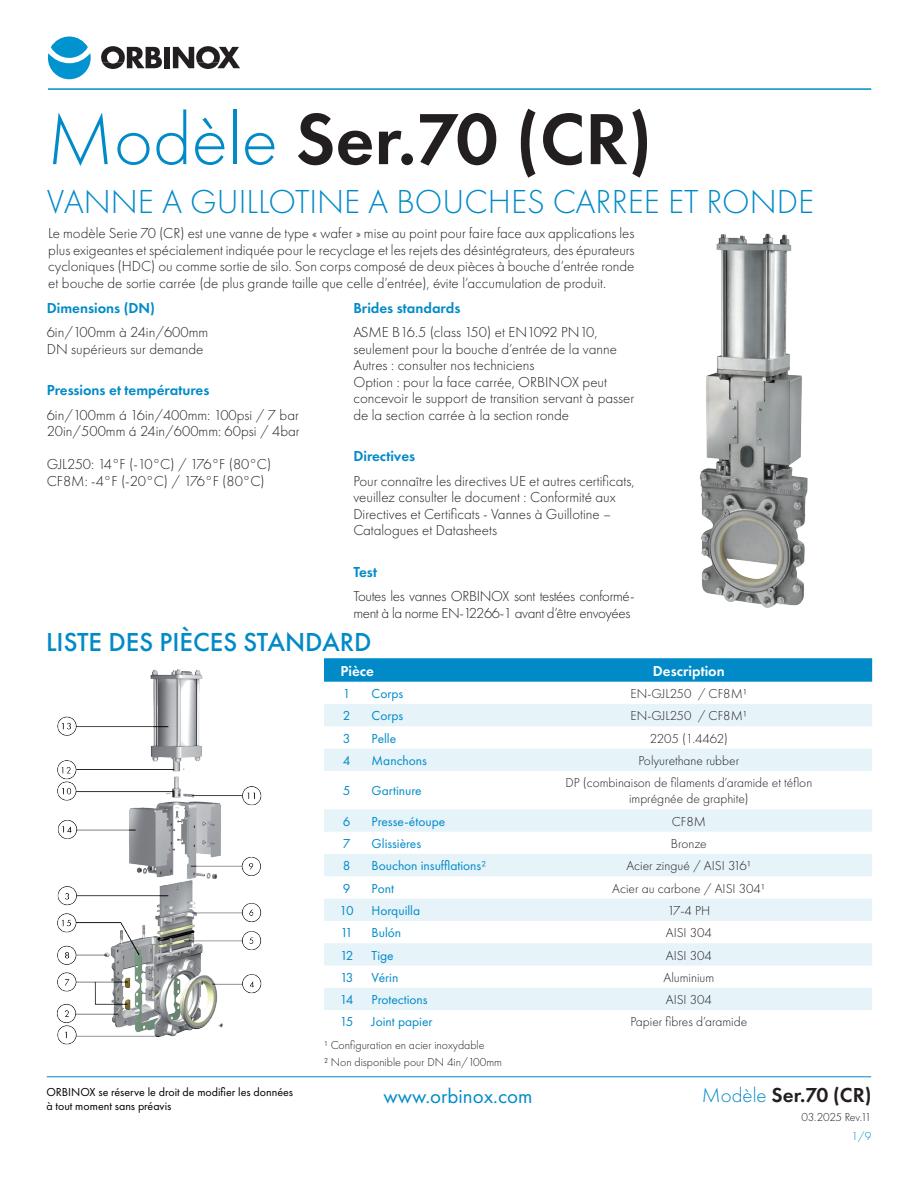
<style>
.page{position:relative;width:918px;height:1188px;background:#fff}
.page>*{position:absolute;margin:0;border:0;box-sizing:border-box;transform-origin:0 0}
.Modelo{font:600 75px "Futura PT";color:#231f20}
.Nombre{font:300 34.5px "Futura PT";color:#008ac8}
.títulos_n1{font:500 27px "Futura PT";color:#008ac8}
.Modelo_folio{font:600 21px "Futura PT";color:#231f20}
.t1{font:21px "Futura PT";color:#008ac8}
.cuerpo{font:300 15px/16.5px "Futura PT";color:#231f20}
.cuerpo-2{font:300 15px/16.5px "Futura PT";letter-spacing:-.025em;color:#231f20}
.sub-titulos{font:600 15px "Futura PT";color:#008ac8}
.t_encabezado{font:600 15px "Futura PT";color:#fff}
.t_cuerpo{font:300 13.5px/16.2px "Futura PT";color:#231f20;text-align:center}
.t_azul_izq{font:13.5px "Futura PT";color:#008ac8}
.t_azul_centrado{font:13.5px "Futura PT";letter-spacing:-.13em;color:#008ac8}
.base{font:12px "Futura PT";color:#000}
.pie{font:300 12px "Futura PT";color:#231f20}
.base-2{font:300 12px "Futura PT";letter-spacing:-.04em;color:#231f20}
.base-3{font:300 12px "Futura PT";color:#008ac8}
.s1{font-weight:300;color:#008ac8}
</style>
<div class="page">
<hr style="left:47px;top:1077px;width:824px;height:1px;background:#008ac8">
<hr style="left:48px;top:88px;width:823px;height:2px;background:#008ac8">
<div style="left:51px;top:37px;width:37px;height:21px;background:#0093d0;border-radius:50%"></div>
<svg style="left:48px;top:53px;width:43px;height:26px"></svg>
<svg style="left:101px;top:46px;width:61px;height:23px"></svg>
<div style="left:164px;top:47px;width:6px;height:21px;background:#231f20"></div>
<svg style="left:173px;top:46px;width:67px;height:23px"></svg>
<img style="left:700px;top:233px;width:108px;height:375px">
<svg style="left:324px;top:658px;width:548px;height:24px;background:#058cc9"></svg>
<svg style="left:324px;top:704px;width:548px;height:306px;fill:#ebf5fa"></svg>
<img style="left:56px;top:669px;width:206px;height:376px">
<p class="Modelo" style="left:47px;top:92px;width:607px"><span class="s1">Modèle</span> Ser.70 (CR)</p>
<p class="Nombre" style="left:47px;top:182px;width:769px">VANNE A GUILLOTINE A BOUCHES CARREE ET RONDE</p>
<p class="cuerpo" style="left:48px;top:225px;width:588px;text-align:justify">Le modèle Serie 70 (CR) est une vanne de type « wafer » mise au point pour faire face aux applications les plus exigeantes et spécialement indiquée pour le recyclage et les rejets des désintégrateurs, des épurateurs cycloniques (HDC) ou comme sortie de silo. Son corps composé de deux pièces à bouche d’entrée ronde et bouche de sortie carrée (de plus grande taille que celle d’entrée), évite l’accumulation de produit.</p>
<p class="sub-titulos" style="left:47px;top:298px;width:110px">Dimensions (DN)</p>
<p class="cuerpo" style="left:47px;top:324px;width:163px">6in/100mm à 24in/600mm</p>
<p class="cuerpo" style="left:47px;top:341px;width:158px">DN supérieurs sur demande</p>
<p class="sub-titulos" style="left:47px;top:381px;width:164px">Pressions et températures</p>
<p class="cuerpo" style="left:47px;top:407px;width:254px">6in/100mm á 16in/400mm: 100psi / 7 bar</p>
<p class="cuerpo" style="left:47px;top:423px;width:255px">20in/500mm á 24in/600mm: 60psi / 4bar</p>
<p class="cuerpo-2" style="left:47px;top:456px;width:226px">GJL250: 14°F (-10°C) / 176°F (80°C)</p>
<p class="cuerpo" style="left:47px;top:473px;width:220px">CF8M: -4°F (-20°C) / 176°F (80°C)</p>
<p class="sub-titulos" style="left:353px;top:298px;width:109px">Brides standards</p>
<p class="cuerpo" style="left:353px;top:324px;width:246px">ASME B16.5 (class 150) et EN1092 PN10,</p>
<p class="cuerpo" style="left:353px;top:341px;width:265px">seulement pour la bouche d’entrée de la vanne</p>
<p class="cuerpo" style="left:353px;top:357px;width:182px">Autres : consulter nos techniciens</p>
<p class="cuerpo" style="left:353px;top:374px;width:255px">Option : pour la face carrée, ORBINOX peut</p>
<p class="cuerpo" style="left:353px;top:390px;width:283px">concevoir le support de transition servant à passer de la section carrée à la section ronde</p>
<p class="sub-titulos" style="left:353px;top:447px;width:63px">Directives</p>
<p class="cuerpo" style="left:353px;top:473px;width:283px">Pour connaître les directives UE et autres certificats, veuillez consulter le document : Conformité aux</p>
<p class="cuerpo" style="left:353px;top:506px;width:259px">Directives et Certificats - Vannes à Guillotine –</p>
<p class="cuerpo" style="left:353px;top:522px;width:145px">Catalogues et Datasheets</p>
<p class="sub-titulos" style="left:353px;top:562px;width:25px">Test</p>
<p class="cuerpo-2" style="left:353px;top:588px;width:283px">Toutes les vannes ORBINOX sont testées conformé&shy;ment à la norme EN-12266-1 avant d’être envoyées</p>
<p class="títulos_n1" style="left:46px;top:626px;width:327px">LISTE DES PIÈCES STANDARD</p>
<p class="t_encabezado" style="left:340px;top:661px;width:35px">Pièce</p>
<p class="t_encabezado" style="left:653px;top:661px;width:73px">Description</p>
<p class="t_azul_centrado" style="left:343px;top:686px;width:9px">1</p>
<p class="t_azul_izq" style="left:372px;top:686px;width:33px">Corps</p>
<p class="t_cuerpo" style="left:631px;top:686px;width:118px">EN-GJL250 / CF8M¹</p>
<p class="t_azul_centrado" style="left:343px;top:708px;width:9px">2</p>
<p class="t_azul_izq" style="left:372px;top:708px;width:33px">Corps</p>
<p class="t_cuerpo" style="left:631px;top:708px;width:118px">EN-GJL250 / CF8M¹</p>
<p class="t_azul_centrado" style="left:343px;top:730px;width:9px">3</p>
<p class="t_azul_izq" style="left:372px;top:730px;width:26px">Pelle</p>
<p class="t_cuerpo" style="left:650px;top:730px;width:80px">2205 (1.4462)</p>
<p class="t_azul_centrado" style="left:343px;top:752px;width:9px">4</p>
<p class="t_azul_izq" style="left:372px;top:752px;width:57px">Manchons</p>
<p class="t_cuerpo" style="left:639px;top:752px;width:102px">Polyurethane rubber</p>
<p class="t_azul_centrado" style="left:343px;top:783px;width:9px">5</p>
<p class="t_azul_izq" style="left:372px;top:783px;width:52px">Gartinure</p>
<p class="t_cuerpo" style="left:565px;top:775px;width:248px">DP (combinaison de filaments d’aramide et téflon imprégnée de graphite)</p>
<p class="t_azul_centrado" style="left:343px;top:813px;width:9px">6</p>
<p class="t_azul_izq" style="left:372px;top:813px;width:75px">Presse-étoupe</p>
<p class="t_cuerpo" style="left:672px;top:813px;width:36px">CF8M</p>
<p class="t_azul_centrado" style="left:343px;top:836px;width:9px">7</p>
<p class="t_azul_izq" style="left:372px;top:836px;width:51px">Glissières</p>
<p class="t_cuerpo" style="left:671px;top:836px;width:37px">Bronze</p>
<p class="t_azul_centrado" style="left:343px;top:858px;width:9px">8</p>
<p class="t_azul_izq" style="left:372px;top:858px;width:116px">Bouchon insufflations²</p>
<p class="t_cuerpo" style="left:626px;top:858px;width:126px">Acier zingué / AISI 316¹</p>
<p class="t_azul_centrado" style="left:343px;top:880px;width:9px">9</p>
<p class="t_azul_izq" style="left:372px;top:880px;width:24px">Pont</p>
<p class="t_cuerpo" style="left:612px;top:880px;width:155px">Acier au carbone / AISI 304¹</p>
<p class="t_azul_centrado" style="left:340px;top:902px;width:16px">10</p>
<p class="t_azul_izq" style="left:372px;top:902px;width:50px">Horquilla</p>
<p class="t_cuerpo" style="left:667px;top:902px;width:44px">17-4 PH</p>
<p class="t_azul_centrado" style="left:341px;top:925px;width:14px">11</p>
<p class="t_azul_izq" style="left:372px;top:925px;width:31px">Bulón</p>
<p class="t_cuerpo" style="left:666px;top:925px;width:48px">AISI 304</p>
<p class="t_azul_centrado" style="left:340px;top:947px;width:15px">12</p>
<p class="t_azul_izq" style="left:372px;top:947px;width:24px">Tige</p>
<p class="t_cuerpo" style="left:666px;top:947px;width:48px">AISI 304</p>
<p class="t_azul_centrado" style="left:340px;top:969px;width:15px">13</p>
<p class="t_azul_izq" style="left:372px;top:969px;width:28px">Vérin</p>
<p class="t_cuerpo" style="left:663px;top:969px;width:52px">Aluminium</p>
<p class="t_azul_centrado" style="left:340px;top:992px;width:15px">14</p>
<p class="t_azul_izq" style="left:372px;top:992px;width:58px">Protections</p>
<p class="t_cuerpo" style="left:666px;top:992px;width:48px">AISI 304</p>
<p class="t_azul_centrado" style="left:340px;top:1014px;width:15px">15</p>
<p class="t_azul_izq" style="left:372px;top:1014px;width:62px">Joint papier</p>
<p class="t_cuerpo" style="left:630px;top:1014px;width:118px">Papier fibres d’aramide</p>
<p class="pie" style="left:324px;top:1039px;width:162px">¹ Configuration en acier inoxydable</p>
<p class="pie" style="left:324px;top:1056px;width:180px">² Non disponible pour DN 4in/100mm</p>
<p class="base" style="left:46px;top:1085px;width:248px">ORBINOX se réserve le droit de modifier les données</p>
<h3 class="t1" style="left:383px;top:1083px;width:151px">www.orbinox.com</h3>
<p class="base" style="left:46px;top:1099px;width:127px">à tout moment sans préavis</p>
<p class="Modelo_folio" style="left:702px;top:1082px;width:171px"><span class="s1">Modèle</span> Ser.70 (CR)</p>
<p class="base-2" style="left:801px;top:1110px;width:72px">03.2025 Rev.11</p>
<p class="base-3" style="left:851px;top:1129px;width:22px">1/9</p>
</div>
